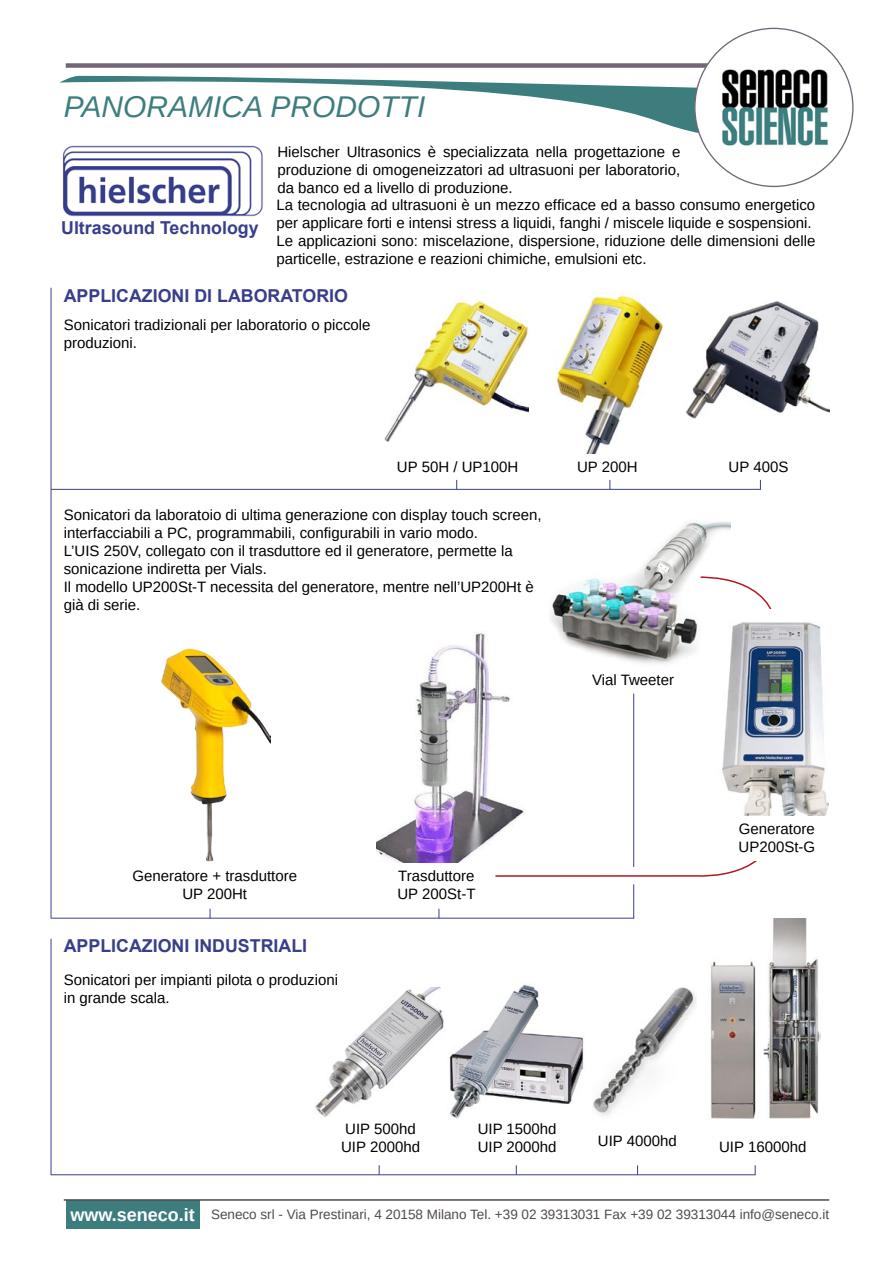
<style>
.page{position:relative;width:893px;height:1263px;background:#fff}
.page>*{position:absolute;margin:0;border:0;box-sizing:border-box;transform-origin:0 0}
.t1{font:italic 30px "Arimo";color:#3d7d7d}
.t2{font:700 17.85px "Arial";color:#393e8a}
.t3{font:15px/18px "Arimo";color:#000}
.t4{font:13.5px "Arimo";color:#514a4d}
.s1{font-weight:700;font-size:18px;color:#fff}
</style>
<div class="page">
<img style="left:710px;top:918px;width:110px;height:201px">
<svg style="left:60px;top:72px;width:663px;height:96px"></svg>
<div style="left:66px;top:63px;width:655px;height:5px;background:#736777"></div>
<div style="left:66px;top:1200px;width:134px;height:29px;background:#3d7d7d"></div>
<hr style="left:64px;top:1199px;width:765px;height:2px;background:#514a4d">
<div style="left:695px;top:28px;width:158px;height:158px;background:#fff;border-radius:50%"></div>
<img style="left:722px;top:69px;width:106px;height:77px">
<div style="left:51px;top:140px;width:223px;height:85px;background:#fff;border-radius:17px"></div>
<img style="left:63px;top:143px;width:207px;height:74px">
<img style="left:385px;top:301px;width:143px;height:140px">
<img style="left:555px;top:295px;width:109px;height:159px">
<img style="left:686px;top:301px;width:143px;height:117px">
<img style="left:315px;top:987px;width:129px;height:130px">
<img style="left:593px;top:987px;width:103px;height:129px">
<img style="left:448px;top:984px;width:136px;height:135px">
<hr style="left:51px;top:489px;width:710px;height:1px;background:#393e8a">
<img style="left:550px;top:520px;width:180px;height:144px">
<img style="left:161px;top:648px;width:109px;height:214px">
<hr style="left:51px;top:918px;width:583px;height:1px;background:#393e8a">
<img style="left:377px;top:632px;width:148px;height:230px">
<hr style="left:51px;top:288px;width:1px;height:630px;background:#393e8a">
<hr style="left:51px;top:939px;width:1px;height:236px;background:#393e8a">
<hr style="left:51px;top:1174px;width:705px;height:1px;background:#393e8a">
<svg style="left:699px;top:574px;width:73px;height:61px"></svg>
<svg style="left:494px;top:818px;width:263px;height:59px"></svg>
<div style="left:701px;top:609px;width:130px;height:221px;background:#fff"></div>
<img style="left:722px;top:622px;width:107px;height:193px">
<div style="left:725px;top:823px;width:104px;height:38px;background:#fff"></div>
<hr style="left:633px;top:884px;width:1px;height:34px;background:#393e8a">
<hr style="left:633px;top:693px;width:1px;height:174px;background:#393e8a">
<h1 class="t1" style="left:64px;top:87px;width:363px">PANORAMICA PRODOTTI</h1>
<p class="t2" style="left:61px;top:216px;width:199px">Ultrasound Technology</p>
<p class="t3" style="left:276px;top:143px;width:540px">Hielscher Ultrasonics è specializzata nella progettazione e<br>produzione di omogeneizzatori ad ultrasuoni per laboratorio,<br>da banco ed a livello di produzione.<br>La tecnologia ad ultrasuoni è un mezzo efficace ed a basso consumo energetico per applicare forti e intensi stress a liquidi, fanghi / miscele liquide e sospensioni.<br>Le applicazioni sono: miscelazione, dispersione, riduzione delle dimensioni delle particelle, estrazione e reazioni chimiche, emulsioni etc.</p>
<p class="t2" style="left:64px;top:284px;width:286px">APPLICAZIONI DI LABORATORIO</p>
<p class="t3" style="left:64px;top:316px;width:308px">Sonicatori tradizionali per laboratorio o piccole produzioni.</p>
<p class="t3" style="left:397px;top:458px;width:123px">UP 50H / UP100H</p>
<p class="t3" style="left:577px;top:458px;width:62px">UP 200H</p>
<p class="t3" style="left:729px;top:458px;width:61px">UP 400S</p>
<p class="t3" style="left:64px;top:506px;width:479px">Sonicatori da laboratoio di ultima generazione con display touch screen, interfacciabili a PC, programmabili, configurabili in vario modo.<br>L’UIS 250V, collegato con il trasduttore ed il generatore, permette la sonicazione indiretta per Vials.<br>Il modello UP200St-T necessita del generatore, mentre nell’UP200Ht è già di serie.</p>
<p class="t3" style="left:592px;top:671px;width:83px">Vial Tweeter</p>
<p class="t3" style="left:132px;top:866px;width:166px;text-align:center">Generatore + trasduttore<br>UP 200Ht</p>
<p class="t3" style="left:397px;top:867px;width:80px">Trasduttore<br>UP 200St-T</p>
<p class="t2" style="left:64px;top:934px;width:245px">APPLICAZIONI INDUSTRIALI</p>
<p class="t3" style="left:64px;top:971px;width:276px">Sonicatori per impianti pilota o produzioni in grande scala.</p>
<p class="t3" style="left:738px;top:820px;width:78px">Generatore<br>UP200St-G</p>
<p class="t3" style="left:341px;top:1119px;width:80px">UIP 500hd<br>UIP 2000hd</p>
<p class="t3" style="left:478px;top:1119px;width:80px">UIP 1500hd<br>UIP 2000hd</p>
<p class="t3" style="left:598px;top:1132px;width:80px">UIP 4000hd</p>
<p class="t3" style="left:719px;top:1137px;width:89px">UIP 16000hd</p>
<p class="t4" style="left:71px;top:1206px;width:760px"><span class="s1">www.seneco.it</span> Seneco srl - Via Prestinari, 4 20158 Milano Tel. +39 02 39313031 Fax +39 02 39313044 info@seneco.it</p>
</div>
